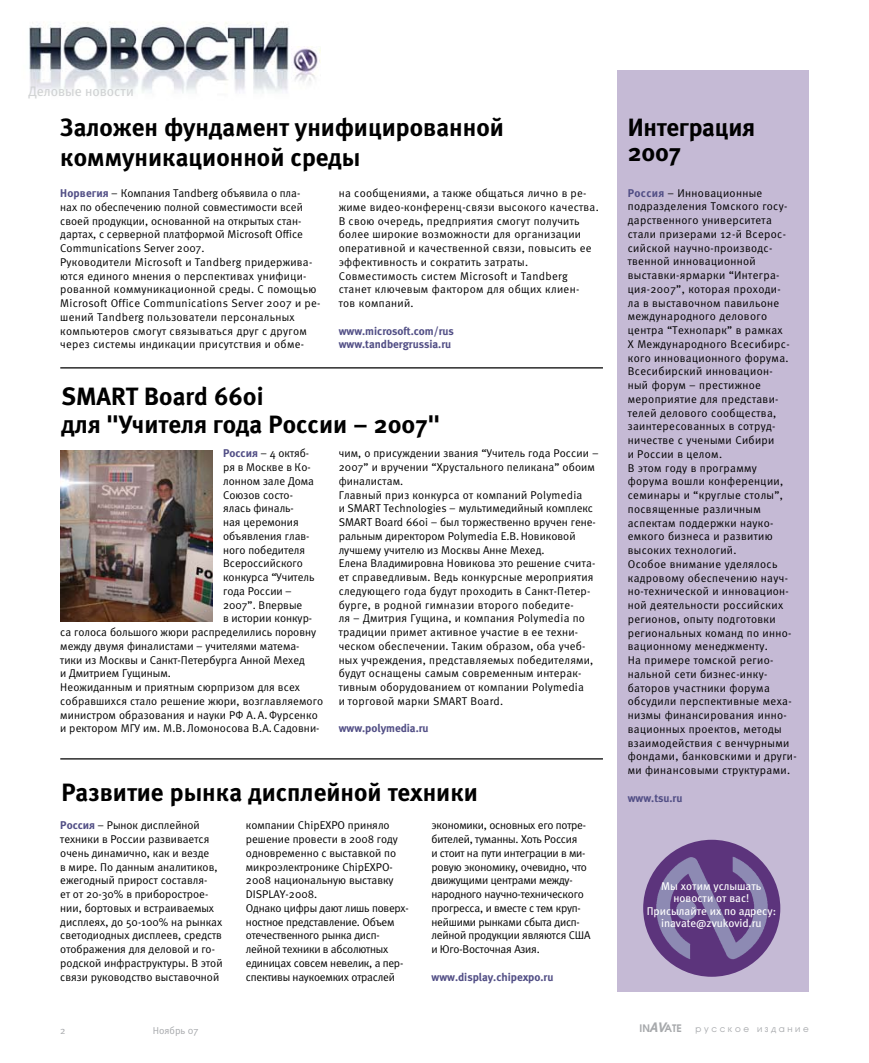
<style>
.page{position:relative;width:869px;height:1063px;background:#fff}
.page>*{position:absolute;margin:0;border:0;box-sizing:border-box;transform-origin:0 0}
.t1{font:25px/25px "Meta Bold C";color:#000}
.t2{font:13.75px "Meta Book C";color:#d1d3d4}
.t3{font:11.25px/13.8px "Meta Normal C";letter-spacing:.02em;color:#000}
.t4{font:11.25px/13.8px "Meta Normal C";color:#000}
.t5{font:11.25px/13.8px "Meta Normal C";letter-spacing:-.02em;color:#000}
.t6{font:11.25px/13.8px "Meta Bold C";letter-spacing:-.005em;color:#514e85}
.t7{font:11.25px/12.5px "Meta Book C";color:#fff;text-align:center}
.t8{font:10px "Meta Normal C";color:#a7a9ac}
.t9{font:8.75px "Avangard TM";letter-spacing:.3em;color:#a7a9ac}
.s1{font-family:"Meta Bold C";color:#514e85}
.s2{font-family:"Avant Garde MBR";font-weight:700;font-size:10.25px}
.s3{font-family:"Meta Bold C";font-style:italic;font-size:13.75px}
</style>
<div class="page">
<div style="left:617px;top:71px;width:191px;height:921px;background:#c5bad5"></div>
<img style="left:29px;top:22px;width:292px;height:71px">
<img style="left:643px;top:840px;width:137px;height:137px;border-radius:50%">
<img style="left:292px;top:46px;width:28px;height:47px">
<hr style="left:60px;top:367px;width:542px;height:2px;background:#000">
<hr style="left:60px;top:758px;width:542px;height:2px;background:#000">
<img style="left:60px;top:450px;width:152px;height:171px">
<p class="t2" style="left:28px;top:83px;width:107px">Деловые новости</p>
<p class="t1" style="left:60px;top:112px;width:445px;line-height:30px">Заложен фундамент унифицированной коммуникационной среды</p>
<p class="t3" style="left:60px;top:186px;width:261px"><span class="s1">Норвегия</span> – Компания Tandberg объявила о пла-<br>нах по обеспечению полной совместимости всей своей продукции, основанной на открытых стан&shy;дартах, с серверной платформой Microsoft Office Communications Server 2007.<br>Руководители Microsoft и Tandberg придержива&shy;ются единого мнения о перспективах унифици&shy;рованной коммуникационной среды. C помощью Microsoft Office Communications Server 2007 и ре&shy;шений Tandberg пользователи персональных компьютеров смогут связываться друг с другом через системы индикации присутствия и обме-</p>
<p class="t3" style="left:338px;top:186px;width:261px">на сообщениями, а также общаться лично в ре&shy;жиме видео-конференц-связи высокого качества.<br>В свою очередь, предприятия смогут получить более широкие возможности для организации оперативной и качественной связи, повысить ее эффективность и сократить затраты.<br>Совместимость систем Microsoft и Tandberg станет ключевым фактором для общих клиен-<br>тов компаний.</p>
<p class="t6" style="left:338px;top:324px;width:117px">www.microsoft.com/rus www.tandbergrussia.ru</p>
<p class="t1" style="left:61px;top:382px;width:380px;line-height:27.5px">SMART Board 660i<br>для "Учителя года России – 2007"</p>
<p class="t3" style="left:223px;top:446px;width:88px"><span class="s1">Россия</span> – 4 октяб-</p>
<p class="t4" style="left:223px;top:460px;width:89px">ря в Москве в Ко-</p>
<p class="t4" style="left:223px;top:474px;width:92px">лонном зале Дома</p>
<p class="t4" style="left:223px;top:488px;width:71px">Союзов состо-</p>
<p class="t4" style="left:223px;top:501px;width:72px">ялась финаль-</p>
<p class="t4" style="left:223px;top:515px;width:77px">ная церемония</p>
<p class="t4" style="left:223px;top:529px;width:88px">объявления глав-</p>
<p class="t4" style="left:223px;top:543px;width:84px">ного победителя</p>
<p class="t4" style="left:223px;top:556px;width:81px">Всероссийского</p>
<p class="t4" style="left:223px;top:570px;width:93px">конкурса “Учитель</p>
<p class="t4" style="left:223px;top:584px;width:70px">года России –</p>
<p class="t4" style="left:223px;top:598px;width:81px">2007”. Впервые</p>
<p class="t4" style="left:223px;top:611px;width:91px">в истории конкур-</p>
<p class="t4" style="left:60px;top:625px;width:257px">са голоса большого жюри распределились поровну</p>
<p class="t4" style="left:60px;top:639px;width:241px">между двумя финалистами – учителями матема-</p>
<p class="t4" style="left:60px;top:653px;width:246px">тики из Москвы и Санкт-Петербурга Анной Мехед</p>
<p class="t4" style="left:60px;top:666px;width:112px">и Дмитрием Гущиным.</p>
<p class="t3" style="left:60px;top:680px;width:241px">Неожиданным и приятным сюрпризом для всех</p>
<p class="t3" style="left:60px;top:694px;width:264px">собравшихся стало решение жюри, возглавляемого</p>
<p class="t3" style="left:60px;top:708px;width:259px">министром образования и науки РФ А. А. Фурсенко</p>
<p class="t3" style="left:60px;top:721px;width:261px">и ректором МГУ им. М.В.Ломоносова В.А. Садовни-</p>
<p class="t3" style="left:338px;top:446px;width:261px">чим, о присуждении звания “Учитель года России – 2007” и вручении “Хрустального пеликана” обоим финалистам.<br>Главный приз конкурса от компаний Polymedia<br>и SMART Technologies – мультимедийный комплекс SMART Board 660i – был торжественно вручен гене&shy;ральным директором Polymedia Е.В.Новиковой лучшему учителю из Москвы Анне Мехед.<br>Елена Владимировна Новикова это решение счита&shy;ет справедливым. Ведь конкурсные мероприятия следующего года будут проходить в Санкт-Петер&shy;бурге, в родной гимназии второго победите-<br>ля – Дмитрия Гущина, и компания Polymedia по традиции примет активное участие в ее техни&shy;ческом обеспечении. Таким образом, оба учеб&shy;ных учреждения, представляемых победителями, будут оснащены самым современным интерак&shy;тивным оборудованием от компании Polymedia<br>и торговой марки SMART Board.</p>
<p class="t6" style="left:338px;top:721px;width:91px">www.polymedia.ru</p>
<p class="t1" style="left:61px;top:779px;width:418px">Развитие рынка дисплейной техники</p>
<p class="t4" style="left:60px;top:819px;width:164px"><span class="s1">Россия</span> – Рынок дисплейной техники в России развивается очень динамично, как и везде<br>в мире. По данным аналитиков, ежегодный прирост составля-<br>ет от 20‑30% в приборострое&shy;нии, бортовых и встраиваемых дисплеях, до 50‑100% на рынках светодиодных дисплеев, средств отображения для деловой и го&shy;родской инфраструктуры. В этой связи руководство выставочной</p>
<p class="t5" style="left:246px;top:819px;width:164px">компании ChipEXPO приняло решение провести в 2008 году одновременно с выставкой по микроэлектронике ChipEXPO-<br>2008 национальную выставку<br>DISPLAY-2008.<br>Однако цифры дают лишь поверх&shy;ностное представление. Объем отечественного рынка дисп&shy;лейной техники в абсолютных единицах совсем невелик, а пер&shy;спективы наукоемких отраслей</p>
<p class="t5" style="left:431px;top:819px;width:160px">экономики, основных его потре&shy;бителей, туманны. Хоть Россия<br>и стоит на пути интеграции в ми&shy;ровую экономику, очевидно, что движущими центрами между&shy;народного научно-технического прогресса, и вместе с тем круп&shy;нейшими рынками сбыта дисп&shy;лейной продукции являются США и Юго-Восточная Азия.</p>
<p class="t6" style="left:431px;top:970px;width:123px">www.display.chipexpo.ru</p>
<p class="t8" style="left:153px;top:1025px;width:47px">Ноябрь 07</p>
<p class="t1" style="left:627px;top:115px;width:128px">Интеграция<br>2007</p>
<p class="t3" style="left:627px;top:186px;width:170px"><span class="s1">Россия</span> – Инновационные подразделения Томского госу&shy;дарственного университета стали призерами 12‑й Всерос&shy;сийской научно-производс&shy;твенной инновационной выставки-ярмарки “Интегра&shy;ция-2007”, которая проходи-<br>ла в выставочном павильоне международного делового центра “Технопарк” в рамках<br>Х Международного Всесибирс&shy;кого инновационного форума.<br>Всесибирский инновацион-<br>ный форум – престижное мероприятие для представи&shy;телей делового сообщества, заинтересованных в сотруд&shy;ничестве с учеными Сибири<br>и России в целом.<br>В этом году в программу форума вошли конференции, семинары и “круглые столы”, посвященные различным аспектам поддержки науко&shy;емкого бизнеса и развитию высоких технологий.<br>Особое внимание уделялось кадровому обеспечению науч&shy;но-технической и инновацион&shy;ной деятельности российских регионов, опыту подготовки региональных команд по инно&shy;вационному менеджменту.<br>На примере томской регио&shy;нальной сети бизнес-инку&shy;баторов участники форума обсудили перспективные меха&shy;низмы финансирования инно&shy;вационных проектов, методы взаимодействия с венчурными фондами, банковскими и други&shy;ми финансовыми структурами.</p>
<p class="t6" style="left:627px;top:791px;width:56px">www.tsu.ru</p>
<p class="t7" style="left:646px;top:879px;width:131px">Мы хотим услышать новости от вас!<br>Присылайте их по адресу: inavate@zvukovid.ru</p>
<p class="t9" style="left:639px;top:1024px;width:171px"><span class="s2">IN</span><span class="s3">AV</span><span class="s2">ATE</span> русское издание</p>
</div>
